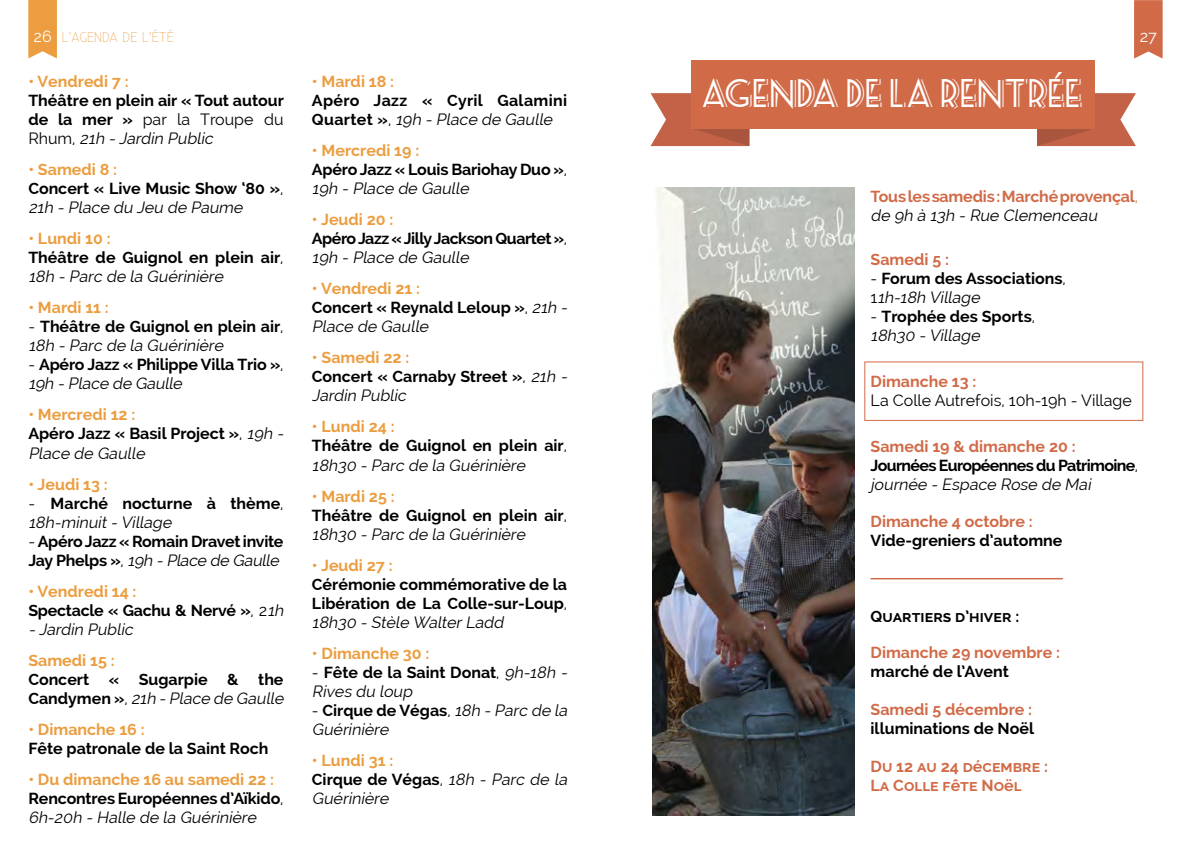
<style>
.page{position:relative;width:1191px;height:851px;background:#fff}
.page>*{position:absolute;margin:0;border:0;box-sizing:border-box;transform-origin:0 0}
.t1{font:32px "Seaside Resort NF";color:#fff}
.t2{font:700 16px/19px "Raleway";color:#000}
.t3{font:700 16px/19px "Raleway";color:#d16a47}
.t4{font:italic 16px/19px "Raleway";color:#000}
.t5{font:700 16px "Raleway";color:#eb9d3f}
.t6{font:700 16px/19px "Raleway";letter-spacing:-.04em;color:#000}
.t7{font:700 16px/19px "Raleway";letter-spacing:-.03em;color:#000}
.t8{font:700 16px/19px "Raleway";letter-spacing:.02em;color:#000}
.t9{font:16px "Raleway";color:#000}
.t10{font:16px "Raleway";color:#fff}
.t11{font:300 14px "Existence";color:#eb9d3f}
.s1{font-family:"Raleway";font-weight:400;font-size:16px;color:#fff}
.s2{font-weight:400}
.s3{font-weight:400;font-style:italic}
.s4{color:#eb9d3f}
.s5{font-style:normal}
.s6{font-weight:700;font-style:normal}
.s7{font-weight:700;font-style:normal;color:#eb9d3f}
.s8{font-weight:400;font-style:italic;color:#000}
.s9{color:#d16a47}
</style>
<div class="page">
<svg style="left:28px;top:0;width:29px;height:58px"></svg>
<svg style="left:1134px;top:0;width:28px;height:59px"></svg>
<svg style="left:1037px;top:93px;width:99px;height:53px"></svg>
<svg style="left:650px;top:93px;width:99px;height:53px"></svg>
<div style="left:691px;top:60px;width:404px;height:68px;background:#d16a47"></div>
<img style="left:652px;top:187px;width:202px;height:627px">
<div style="left:864px;top:361px;width:279px;height:60px;border:1px solid #d16a47"></div>
<svg style="left:870px;top:578px;width:193px;height:1px"></svg>
<p class="t11" style="left:34px;top:29px;width:142px"><span class="s1">26</span> L’AGENDA DE L’ÉTÉ</p>
<p class="t10" style="left:1139px;top:27px;width:19px">27</p>
<p class="t5" style="left:312px;top:72px;width:84px">• Mardi 18 :</p>
<p class="t8" style="left:312px;top:91px;width:257px">Apéro Jazz « Cyril Galamini<br>Q u a r t e t » <span class="s2">,</span> <span class="s3">19h - Place de Gaulle</span></p>
<p class="t2" style="left:312px;top:141px;width:257px"><span class="s4">• Mercredi 19 :<br></span>Apéro Jazz « Louis Bariohay Duo »<span class="s2">,<br></span><span class="s3">19h - Place de Gaulle</span></p>
<p class="t7" style="left:312px;top:210px;width:257px"><span class="s4">• Jeudi 20 :<br></span>Apéro Jazz « Jilly Jackson Quartet »<span class="s2">,<br></span><span class="s3">19h - Place de Gaulle</span></p>
<p class="t2" style="left:312px;top:279px;width:260px"><span class="s4">• Vendredi 21 :<br></span>Concert « Reynald Leloup »<span class="s2">,</span> <span class="s3">21h -<br>Place de Gaulle</span></p>
<p class="t2" style="left:312px;top:348px;width:260px"><span class="s4">• Samedi 22 :<br></span>Concert « Carnaby Street »<span class="s2">,</span> <span class="s3">21h -<br>Jardin Public</span></p>
<p class="t2" style="left:312px;top:417px;width:257px"><span class="s4">• Lundi 24 :<br></span>Théâtre de Guignol en plein air<span class="s2">,<br></span><span class="s3">18h30 - Parc de la Guérinière</span></p>
<p class="t2" style="left:312px;top:486px;width:257px"><span class="s4">• Mardi 25 :<br></span>Théâtre de Guignol en plein air<span class="s2">,<br></span><span class="s3">18h30 - Parc de la Guérinière</span></p>
<p class="t5" style="left:312px;top:555px;width:82px">• Jeudi 27 :</p>
<p class="t2" style="left:312px;top:574px;width:257px;text-align:justify">Cérémonie commémorative de la Libération de La Colle-sur-Loup<span class="s2">, </span><span class="s3">18h30 - Stèle WalterLadd</span></p>
<p class="t5" style="left:312px;top:643px;width:119px">• Dimanche 30 :</p>
<p class="t2" style="left:312px;top:662px;width:260px"><span class="s2">-</span> Fête de la Saint Donat<span class="s2">,</span> <span class="s3">9h-18h -<br>Rives du loup</span></p>
<p class="t4" style="left:312px;top:700px;width:260px"><span class="s5">-</span> <span class="s6">Cirque de Végas</span><span class="s5">,</span> 18h - Parc de la<br>Guérinière</p>
<p class="t4" style="left:312px;top:750px;width:260px"><span class="s7">• Lundi 31 :<br></span><span class="s6">Cirque de Végas</span><span class="s5">,</span> 18h - Parc de la<br>Guérinière</p>
<h1 class="t1" style="left:701px;top:71px;width:382px">AGENDA DE LA RENTRÉE</h1>
<p class="t5" style="left:28px;top:72px;width:102px">• Vendredi 7 :</p>
<p class="t2" style="left:28px;top:91px;width:257px;text-align:justify">Théâtre en plein air « Tout autour de la mer » <span class="s2">par la Troupe du R h u m ,</span> <span class="s3">21h - Jardin Public</span></p>
<p class="t2" style="left:28px;top:160px;width:257px"><span class="s4">• Samedi 8 :<br></span>Concert « Live Music Show ‘80 »<span class="s2">,<br></span><span class="s3">21h - Place du Jeu de Paume</span></p>
<p class="t2" style="left:28px;top:229px;width:257px"><span class="s4">• Lundi 10 :<br></span>Théâtre de Guignol en plein air<span class="s2">,<br></span><span class="s3">18h - Parc de la Guérinière</span></p>
<p class="t5" style="left:28px;top:298px;width:82px">• Mardi 11 :</p>
<p class="t2" style="left:28px;top:317px;width:257px"><span class="s2">-</span> Théâtre de Guignol en plein air<span class="s2">,<br></span><span class="s3">18h - Parc de la Guérinière</span></p>
<p class="t2" style="left:28px;top:355px;width:257px"><span class="s2">-</span> Apéro Jazz « Philippe Villa Trio »<span class="s2">,<br></span><span class="s3">19h - Place de Gaulle</span></p>
<p class="t2" style="left:28px;top:405px;width:260px"><span class="s4">• Mercredi 12 :<br></span>Apéro Jazz « Basil Project »<span class="s2">,</span> <span class="s3">19h -<br>Place de Gaulle</span></p>
<p class="t5" style="left:28px;top:474px;width:81px">• Jeudi 13 :</p>
<p class="t2" style="left:28px;top:493px;width:257px"><span class="s2">-</span> Marché nocturne à thème<span class="s2">,<br></span><span class="s3">18h-minuit- Village</span></p>
<p class="t2" style="left:28px;top:531px;width:257px"><span class="s2">-</span> Apéro Jazz « Romain Dravet invite<br>J ay P h e l p s » <span class="s2">,</span> <span class="s3">19h -Place de Gaulle</span></p>
<p class="t2" style="left:28px;top:581px;width:260px"><span class="s4">• Vendredi 14 :<br></span>Spectacle « Gachu &amp; Nervé »<span class="s2">, 2</span><span class="s3">1h</span></p>
<p class="t4" style="left:28px;top:619px;width:109px">- Jardin Public</p>
<p class="t5" style="left:28px;top:650px;width:88px">Samedi 15 :</p>
<p class="t2" style="left:28px;top:669px;width:260px">Concert « Sugarpie &amp; the<br>C a n dy m e n » <span class="s2">,</span> <span class="s3">21h - Place de Gaulle</span></p>
<p class="t5" style="left:28px;top:719px;width:118px">• Dimanche 16 :</p>
<p class="t2" style="left:28px;top:738px;width:241px">Fête patronale de la Saint Roch</p>
<p class="t2" style="left:28px;top:769px;width:257px"><span class="s4">• Du dimanche 16 au samedi 22 :<br></span>Rencontres Européennes d’Aïkido<span class="s2">,<br></span><span class="s3">6h-20h - Halle de la Guérinière</span></p>
<p class="t3" style="left:870px;top:187px;width:269px">Tous les samedis : Marché provençal<span class="s2">, </span><span class="s8">de 9h à 13h - Rue Clemenceau</span></p>
<p class="t3" style="left:870px;top:250px;width:80px">Samedi 5 :</p>
<p class="t2" style="left:870px;top:269px;width:197px"><span class="s2">-</span> Forum des Associations<span class="s2">,<br>1</span> <span class="s3">1h-18h Village</span></p>
<p class="t2" style="left:870px;top:307px;width:166px"><span class="s2">-</span> Trophée des Sports<span class="s2">,<br></span><span class="s3">18h30 - Village</span></p>
<p class="t3" style="left:870px;top:372px;width:107px">Dimanche 13 :</p>
<p class="t9" style="left:870px;top:391px;width:263px">La Colle Autrefois, 10h-19h - Village</p>
<p class="t6" style="left:870px;top:437px;width:269px"><span class="s9">Samedi 19 &amp; dimanche 20 :<br></span>Journées Européennes du Patrimoine<span class="s2">, </span><span class="s3">journée - Espace Rose de Mai</span></p>
<p class="t3" style="left:870px;top:511px;width:164px">Dimanche 4 octobre :</p>
<p class="t2" style="left:870px;top:530px;width:193px">Vide-greniers d’automne</p>
<p class="t2" style="left:870px;top:606px;width:150px">Quartiers d’hiver :</p>
<p class="t3" style="left:870px;top:642px;width:191px">Dimanche 29 novembre :</p>
<p class="t2" style="left:870px;top:661px;width:140px">marché de l’Avent</p>
<p class="t3" style="left:870px;top:699px;width:163px">Samedi 5 décembre :</p>
<p class="t2" style="left:870px;top:718px;width:165px">illuminations de Noël</p>
<p class="t3" style="left:870px;top:756px;width:179px">Du 12 au 24 décembre :<br>La Colle fête Noël</p>
</div>
